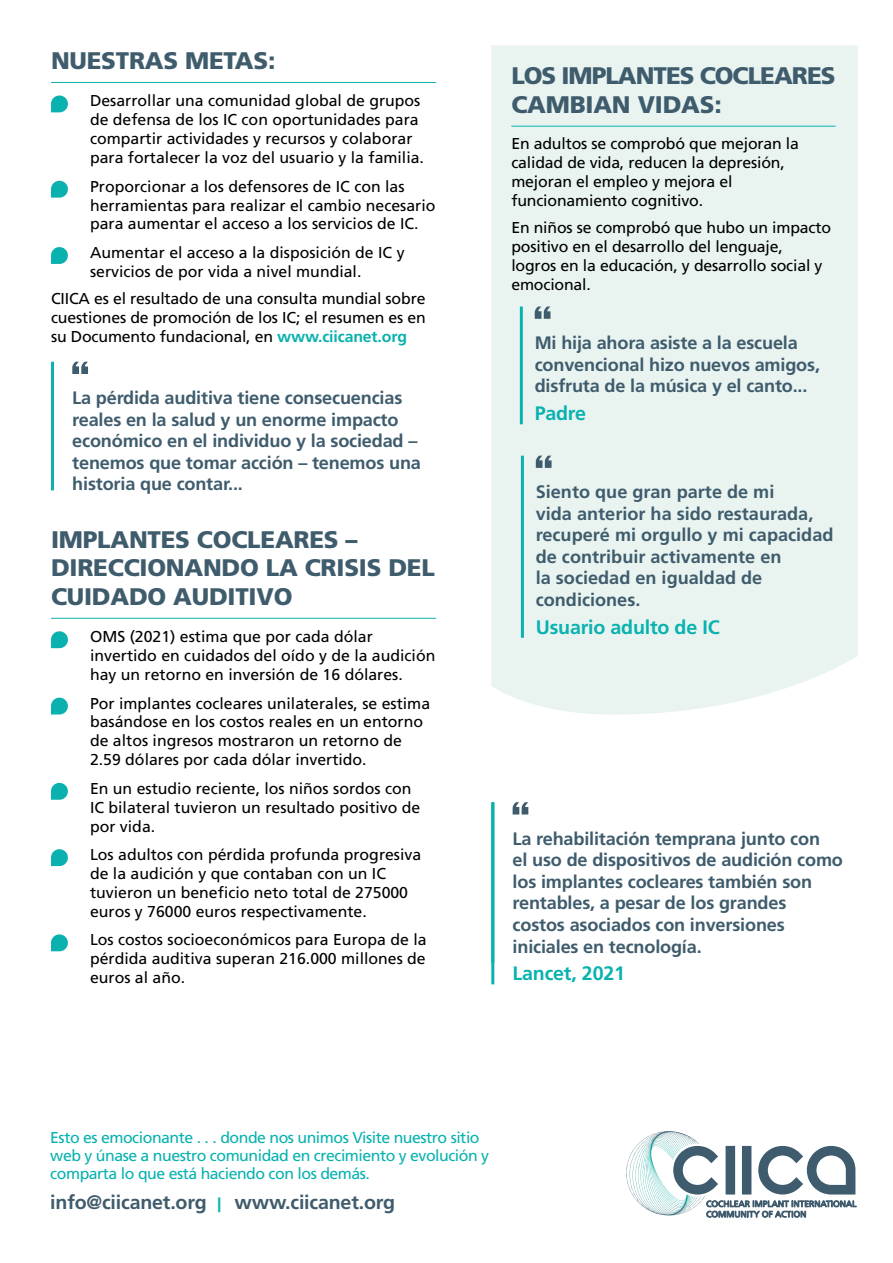
<style>
.page{position:relative;width:893px;height:1263px;background:#fff}
.page>*{position:absolute;margin:0;border:0;box-sizing:border-box;transform-origin:0 0}
.t1{font:900 24px/28.8px "Frutiger";letter-spacing:-.01em;color:#3f5c6d}
.t2{font:900 24px/28.8px "Frutiger";letter-spacing:-.04em;color:#3f5c6d}
.t3{font:700 19.5px "Frutiger";letter-spacing:-.01em;color:#3f5c6d}
.t4{font:700 19.5px "Frutiger";letter-spacing:-.01em;color:#09b2af}
.t5{font:700 18px/21.6px "Frutiger";letter-spacing:-.01em;color:#3f5c6d}
.t6{font:15.75px/18.9px "Frutiger";color:#000}
.t7{font:15.75px/18px "Frutiger";letter-spacing:-.03em;color:#09b2af}
.s1{font-weight:700;color:#09b2af}
.s2{color:#09b2af}
</style>
<div class="page">
<div style="left:491px;top:45px;width:367px;height:670px;background:#e9f4f1"></div>
<svg style="left:626px;top:1131px;width:231px;height:87px"></svg>
<hr style="left:511px;top:126px;width:325px;height:1px;background:#09b2af">
<hr style="left:51px;top:82px;width:385px;height:1px;background:#09b2af">
<svg style="left:51px;top:95px;width:17px;height:17px"></svg>
<svg style="left:51px;top:181px;width:17px;height:17px"></svg>
<svg style="left:51px;top:247px;width:17px;height:17px"></svg>
<hr style="left:51px;top:362px;width:3px;height:128px;background:#09b2af">
<svg style="left:72px;top:362px;width:16px;height:12px"></svg>
<hr style="left:51px;top:618px;width:385px;height:1px;background:#09b2af">
<svg style="left:51px;top:631px;width:17px;height:17px"></svg>
<svg style="left:51px;top:698px;width:17px;height:16px"></svg>
<svg style="left:51px;top:783px;width:17px;height:17px"></svg>
<svg style="left:51px;top:849px;width:17px;height:17px"></svg>
<svg style="left:51px;top:934px;width:17px;height:17px"></svg>
<svg style="left:513px;top:802px;width:15px;height:12px"></svg>
<hr style="left:520px;top:307px;width:3px;height:117px;background:#09b2af">
<svg style="left:535px;top:307px;width:15px;height:12px"></svg>
<hr style="left:521px;top:456px;width:3px;height:182px;background:#09b2af">
<svg style="left:536px;top:456px;width:16px;height:12px"></svg>
<hr style="left:491px;top:802px;width:3px;height:182px;background:#09b2af">
<h1 class="t1" style="left:51px;top:46px;width:226px">NUESTRAS METAS:</h1>
<p class="t6" style="left:90px;top:91px;width:335px">Desarrollar una comunidad global de grupos de defensa de los IC con oportunidades para compartir actividades y recursos y colaborar para fortalecer la voz del usuario y la familia.</p>
<p class="t6" style="left:90px;top:177px;width:347px">Proporcionar a los defensores de IC con las herramientas para realizar el cambio necesario para aumentar el acceso a los servicios de IC.</p>
<p class="t6" style="left:90px;top:243px;width:316px">Aumentar el acceso a la disposición de IC y servicios de por vida a nivel mundial.</p>
<p class="t6" style="left:51px;top:289px;width:376px;text-align:justify">CIICA es el resultado de una consulta mundial sobre cuestiones de promoción de los IC; el resumen es en su Documento fundacional, en <span class="s1">www.ciicanet.org</span></p>
<p class="t5" style="left:72px;top:387px;width:350px">La pérdida auditiva tiene consecuencias reales en la salud y un enorme impacto económico en el individuo y la sociedad – tenemos que tomar acción – tenemos una historia que contar...</p>
<h1 class="t1" style="left:51px;top:524px;width:385px">IMPLANTES COCLEARES –<br>DIRECCIONANDO LA CRISIS DEL<br>CUIDADO AUDITIVO</h1>
<p class="t6" style="left:90px;top:627px;width:347px">OMS (2021) estima que por cada dólar invertido en cuidados del oído y de la audición hay un retorno en inversión de 16 dólares.</p>
<p class="t6" style="left:90px;top:693px;width:342px">Por implantes cocleares unilaterales, se estima basándose en los costos reales en un entorno de altos ingresos mostraron un retorno de 2.59 dólares por cada dólar invertido.</p>
<p class="t6" style="left:90px;top:779px;width:332px">En un estudio reciente, los niños sordos con<br>IC bilateral tuvieron un resultado positivo de por vida.</p>
<p class="t6" style="left:90px;top:845px;width:333px">Los adultos con pérdida profunda progresiva de la audición y que contaban con un IC tuvieron un beneficio neto total de 275000 euros y 76000 euros respectivamente.</p>
<p class="t6" style="left:90px;top:930px;width:338px;text-align:justify">Los costos socioeconómicos para Europa de la pérdida auditiva superan 216.000 millones de euros al año.</p>
<h1 class="t2" style="left:511px;top:61px;width:326px">LOS IMPLANTES COCLEARES<br>CAMBIAN VIDAS:</h1>
<p class="t6" style="left:511px;top:134px;width:289px">En adultos se comprobó que mejoran la calidad de vida, reducen la depresión, mejoran el empleo y mejora el funcionamiento cognitivo.</p>
<p class="t6" style="left:511px;top:218px;width:321px">En niños se comprobó que hubo un impacto positivo en el desarrollo del lenguaje, logros en la educación, y desarrollo social y emocional.</p>
<p class="t5" style="left:535px;top:332px;width:287px">Mi hija ahora asiste a la escuela convencional hizo nuevos amigos, disfruta de la música y el canto...</p>
<p class="t4" style="left:535px;top:401px;width:53px">Padre</p>
<p class="t5" style="left:536px;top:481px;width:299px">Siento que gran parte de mi<br>vida anterior ha sido restaurada, recuperé mi orgullo y mi capacidad de contribuir activamente en<br>la sociedad en igualdad de condiciones.</p>
<p class="t4" style="left:536px;top:615px;width:185px">Usuario adulto de IC</p>
<p class="t5" style="left:513px;top:827px;width:332px">La rehabilitación temprana junto con<br>el uso de dispositivos de audición como los implantes cocleares también son rentables, a pesar de los grandes costos asociados con inversiones iniciales en tecnología.</p>
<p class="t4" style="left:513px;top:962px;width:114px">Lancet, 2021</p>
<p class="t7" style="left:50px;top:1129px;width:440px">Esto es emocionante . . . donde nos unimos Visite nuestro sitio web y únase a nuestro comunidad en crecimiento y evolución y comparta lo que está haciendo con los demás.</p>
<p class="t3" style="left:50px;top:1190px;width:346px">info@ciicanet.org <span class="s2">|</span> www.ciicanet.org</p>
</div>
